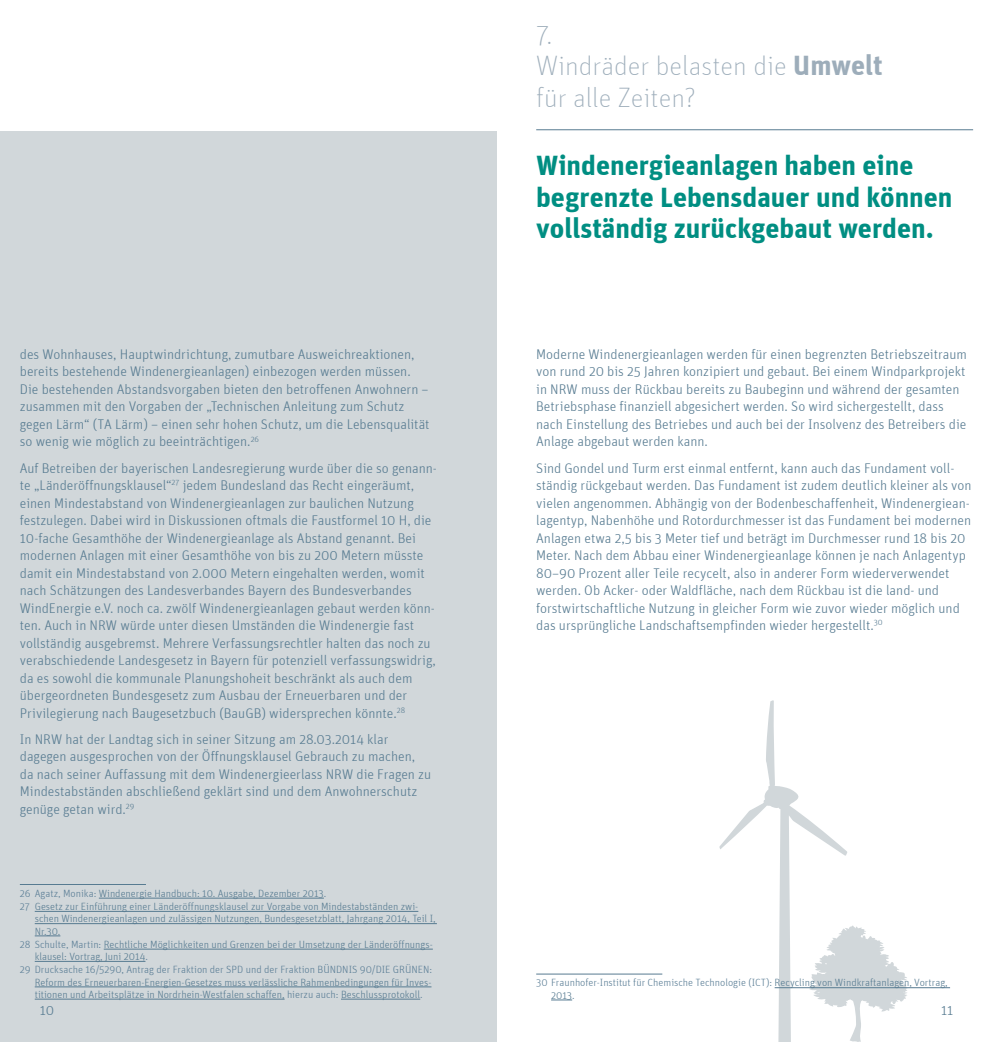
<style>
.page{position:relative;width:993px;height:1042px;background:#fff}
.page>*{position:absolute;margin:0;border:0;box-sizing:border-box;transform-origin:0 0}
.head2{font:700 28px/31.5px "Unit";color:#008e82}
.head1{font:100 28px/31.5px "Unit";color:#9dadba}
.copy{font:300 14px/17.5px "Unit";color:#577b91}
.Start_Copy{font:300 14px/17.5px "Unit";color:#577b91}
.FN2{font:300 10.5px/12.2px "Unit";color:#577b91}
.FN2-2{font:300 10.5px/12.2px "Unit";color:#5b7e96}
.s1{color:#5b7e96}
.s2{font-weight:700}
.s3{color:#577b91}
</style>
<div class="page">
<div style="left:0;top:131px;width:496px;height:911px;background:#d1d7da"></div>
<hr style="left:536px;top:129px;width:436px;height:1px;background:#577b91">
<svg style="left:719px;top:700px;width:128px;height:342px"></svg>
<svg style="left:808px;top:925px;width:99px;height:117px"></svg>
<hr style="left:536px;top:974px;width:126px;height:1px;background:#577b91">
<hr style="left:774px;top:987px;width:175px;height:1px;background:#577b91">
<svg style="left:551px;top:999px;width:21px;height:1px"></svg>
<hr style="left:20px;top:884px;width:126px;height:1px;background:#577b91">
<hr style="left:99px;top:898px;width:225px;height:1px;background:#577b91">
<hr style="left:35px;top:911px;width:383px;height:1px;background:#577b91">
<hr style="left:35px;top:923px;width:402px;height:1px;background:#577b91">
<svg style="left:35px;top:935px;width:25px;height:1px"></svg>
<hr style="left:104px;top:949px;width:328px;height:1px;background:#577b91">
<hr style="left:35px;top:961px;width:110px;height:1px;background:#577b91">
<hr style="left:35px;top:986px;width:396px;height:1px;background:#577b91">
<hr style="left:35px;top:999px;width:249px;height:1px;background:#577b91">
<hr style="left:341px;top:999px;width:79px;height:1px;background:#577b91">
<p class="copy" style="left:20px;top:345px;width:411px">des Wohnhauses, Hauptwindrichtung, zumutbare Ausweichreaktionen, bereits bestehende Windenergieanlagen) einbezogen werden müssen.<br>Die bestehenden Abstandsvorgaben bieten den betroffenen Anwohnern – zusammen mit den Vorgaben der „Technischen Anleitung zum Schutz gegen Lärm“ (TA Lärm) – einen sehr hohen Schutz, um die Lebensqualität so wenig wie möglich zu beeinträchtigen.<sup>26</sup></p>
<p class="copy" style="left:20px;top:459px;width:418px">Auf Betreiben der bayerischen Landesregierung wurde über die so genann&shy;te „Länderöffnungsklausel“<sup>27</sup> jedem Bundesland das Recht eingeräumt, einen Mindestabstand von Windenergieanlagen zur baulichen Nutzung festzulegen. Dabei wird in Diskussionen oftmals die Faustformel 10 H, die 10-fache Gesamthöhe der Windenergieanlage als Abstand genannt. Bei modernen Anlagen mit einer Gesamthöhe von bis zu 200 Metern müsste damit ein Mindestabstand von 2.000 Metern eingehalten werden, womit nach Schätzungen des Landesverbandes Bayern des Bundesverbandes WindEnergie e.V. noch ca. zwölf Windenergieanlagen gebaut werden könn&shy;ten. Auch in NRW würde unter diesen Umständen die Windenergie fast vollständig ausgebremst. Mehrere Verfassungsrechtler halten das noch zu verabschiedende Landesgesetz in Bayern für potenziell verfassungswidrig, da es sowohl die kommunale Planungshoheit beschränkt als auch dem übergeordneten Bundesgesetz zum Ausbau der Erneuerbaren und der Privilegierung nach Baugesetzbuch (BauGB) widersprechen könnte.<sup>28</sup></p>
<p class="copy" style="left:20px;top:730px;width:413px">In NRW hat der Landtag sich in seiner Sitzung am 28.03.2014 klar dagegen ausgesprochen von der Öffnungsklausel Gebrauch zu machen, da nach seiner Auffassung mit dem Windenergieerlass NRW die Fragen zu Mindestabständen abschließend geklärt sind und dem Anwohnerschutz genüge getan wird.<sup>29</sup></p>
<p class="FN2" style="left:20px;top:887px;width:308px"><span class="s1">26 Agatz, Monika:</span> Windenergie Handbuch: 10. Ausgabe, Dezember 2013<span class="s1">.</span></p>
<p class="FN2" style="left:35px;top:900px;width:402px;text-indent:-15px"><span class="s1">27</span> Gesetz zur Einführung einer Länderöffnungsklausel zur Vorgabe von Mindestabständen zwi&shy;schen Windenergieanlagen und zulässigen Nutzungen, Bundesgesetzblatt, Jahrgang 2014, Teil I,<br>Nr.30.</p>
<p class="FN2" style="left:35px;top:938px;width:399px;text-indent:-15px"><span class="s1">28 Schulte, Martin:</span> Rechtliche Möglichkeiten und Grenzen bei der Umsetzung der Länderöffnungs&shy;klausel: Vortrag, Juni 2014<span class="s1">.</span></p>
<p class="FN2" style="left:35px;top:963px;width:399px;text-align:justify;text-indent:-15px"><span class="s1">29 Drucksache 16/5290, Antrag der Fraktion der SPD und der Fraktion BÜNDNIS 90/DIE GRÜNEN:<br></span>Reform des Erneuerbaren-Energien-Gesetzes muss verlässliche Rahmenbedingungen für Inves&shy;titionen und Arbeitsplätze in Nordrhein-Westfalen schaffen, <span class="s1">hierzu auch:</span> Beschlussprotokoll<span class="s1">.</span></p>
<p class="copy" style="left:40px;top:1001px;width:16px">10</p>
<p class="head1" style="left:536px;top:18px;width:348px">7.<br>Windräder belasten die <span class="s2">Umwelt </span>für alle Zeiten?</p>
<p class="head2" style="left:536px;top:149px;width:417px">Windenergieanlagen haben eine begrenzte Lebensdauer und können vollständig zurückgebaut werden.</p>
<p class="Start_Copy" style="left:536px;top:345px;width:432px">Moderne Windenergieanlagen werden für einen begrenzten Betriebszeitraum von rund 20 bis 25 Jahren konzipiert und gebaut. Bei einem Windparkprojekt in NRW muss der Rückbau bereits zu Baubeginn und während der gesamten Betriebsphase finanziell abgesichert werden. So wird sichergestellt, dass nach Einstellung des Betriebes und auch bei der Insolvenz des Betreibers die Anlage abgebaut werden kann.</p>
<p class="copy" style="left:536px;top:459px;width:436px">Sind Gondel und Turm erst einmal entfernt, kann auch das Fundament voll&shy;ständig rückgebaut werden. Das Fundament ist zudem deutlich kleiner als von vielen angenommen. Abhängig von der Bodenbeschaffenheit, Windenergiean&shy;lagentyp, Nabenhöhe und Rotordurchmesser ist das Fundament bei modernen Anlagen etwa 2,5 bis 3 Meter tief und beträgt im Durchmesser rund 18 bis 20<br>Meter. Nach dem Abbau einer Windenergieanlage können je nach Anlagentyp 80–90 Prozent aller Teile recycelt, also in anderer Form wiederverwendet werden. Ob Acker- oder Waldfläche, nach dem Rückbau ist die land- und forstwirtschaftliche Nutzung in gleicher Form wie zuvor wieder möglich und das ursprüngliche Landschaftsempfinden wieder hergestellt.<sup>30</sup></p>
<p class="FN2-2" style="left:551px;top:976px;width:398px;text-indent:-15px">30 Fraunhofer-Institut für Chemische Technologie (ICT): <span class="s3">Recycling von Windkraftanlagen, Vortrag,<br>2013</span>.</p>
<p class="copy" style="left:940px;top:1001px;width:14px">11</p>
</div>
